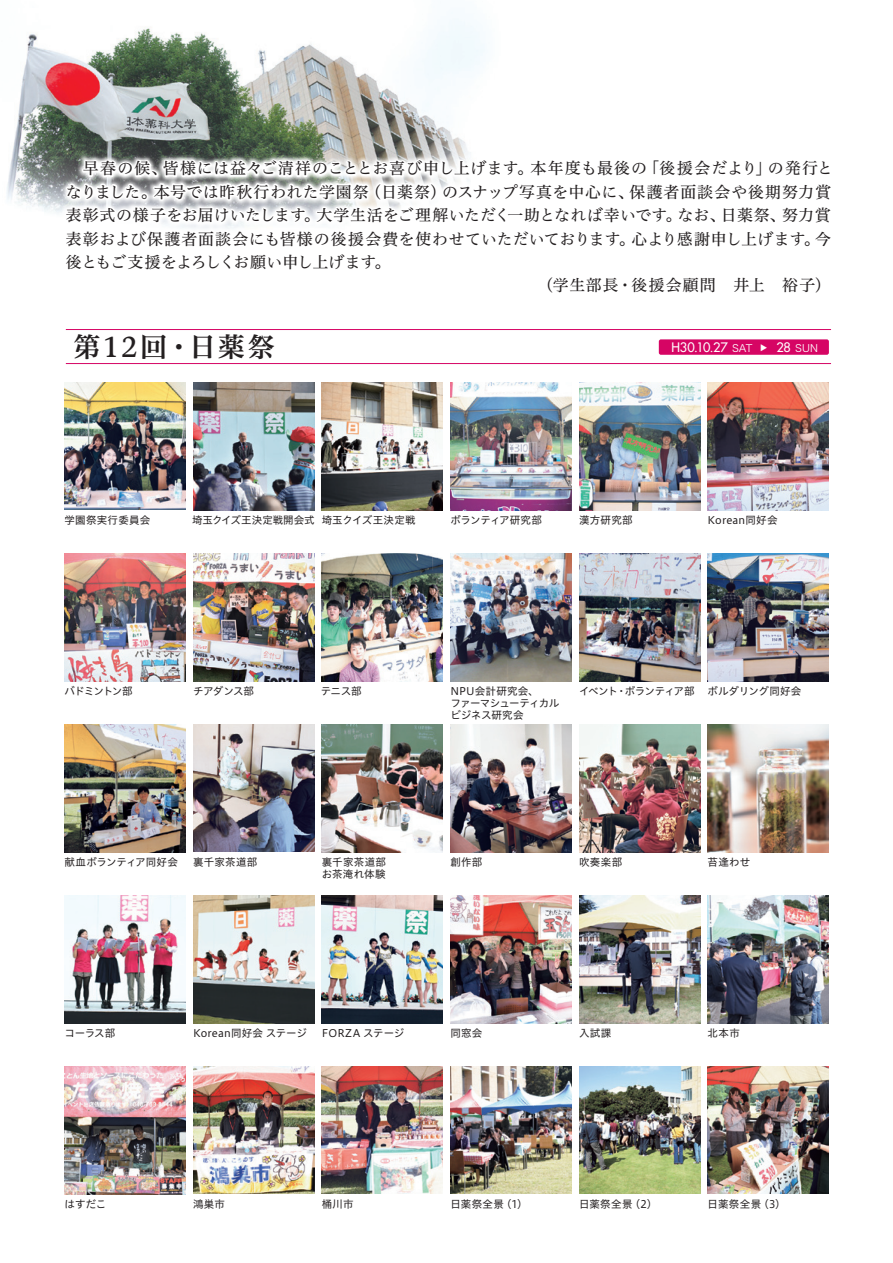
<style>
.page{position:relative;width:893px;height:1263px;background:#fff}
.page>*{position:absolute;margin:0;border:0;box-sizing:border-box;transform-origin:0 0}
.t1{font:27px "Hiragino UD Serif Std W6";letter-spacing:.08em;color:#231f20}
.t2{font:15.9px "Hiragino UD Serif Std W4";letter-spacing:.025em;color:#231f20}
.t3{font:15.9px "Hiragino UD Serif Std W4";letter-spacing:.05em;color:#231f20}
.t4{font:15.9px "Hiragino UD Serif Std W4";letter-spacing:-.03em;color:#231f20}
.t5{font:15.9px "Hiragino UD Serif Std W4";letter-spacing:.06em;color:#231f20}
.t6{font:500 12.75px "Futura Std";letter-spacing:-.02em;color:#fff}
.t7{font:10.5px/12px "Hiragino UD Sans Std W4";letter-spacing:.01em;color:#231f20}
.t8{font:10.5px/12px "Hiragino UD Sans Std W4";letter-spacing:-.015em;color:#231f20}
.t9{font:10.5px "Hiragino UD Sans Std W4";letter-spacing:-.03em;color:#231f20}
.t10{font:10.5px "Hiragino UD Sans Std W4";letter-spacing:-.02em;color:#231f20}
.t11{font:10.5px "Hiragino UD Sans Std W4";letter-spacing:-.08em;color:#231f20}
.t12{font:10.2px "Hira Kaku Pro N W3";color:#fff}
.t13{font:7.5px "Koz Go Pro";color:#fff}
.s1{font-family:"Hira Kaku Pro N W3";font-weight:400;font-size:10.2px}
.s2{font-family:"Futura Std";font-weight:500;font-size:12.75px}
</style>
<div class="page">
<img style="left:20px;top:34px;width:42px;height:66px">
<img style="left:7px;top:100px;width:55px;height:113px">
<svg style="left:62px;top:12px;width:770px;height:353px"></svg>
<hr style="left:66px;top:329px;width:765px;height:1px;background:#d60564">
<hr style="left:66px;top:363px;width:765px;height:1px;background:#d60564">
<div style="left:659px;top:339px;width:170px;height:16px;background:#d60564;border-radius:2px"></div>
<img style="left:65px;top:383px;width:121px;height:127px">
<img style="left:193px;top:383px;width:121px;height:127px">
<img style="left:322px;top:383px;width:121px;height:127px">
<img style="left:450px;top:383px;width:122px;height:127px">
<img style="left:65px;top:554px;width:121px;height:127px">
<img style="left:193px;top:554px;width:121px;height:127px">
<img style="left:322px;top:554px;width:121px;height:127px">
<img style="left:450px;top:554px;width:122px;height:127px">
<img style="left:65px;top:725px;width:121px;height:127px">
<img style="left:450px;top:896px;width:122px;height:127px">
<img style="left:322px;top:725px;width:121px;height:127px">
<img style="left:193px;top:725px;width:121px;height:126px">
<img style="left:450px;top:725px;width:122px;height:127px">
<img style="left:65px;top:896px;width:121px;height:127px">
<img style="left:193px;top:896px;width:121px;height:127px">
<img style="left:322px;top:896px;width:121px;height:127px">
<img style="left:579px;top:896px;width:121px;height:127px">
<img style="left:193px;top:1067px;width:121px;height:126px">
<img style="left:322px;top:1067px;width:121px;height:126px">
<img style="left:450px;top:1067px;width:122px;height:126px">
<img style="left:579px;top:383px;width:121px;height:127px">
<img style="left:708px;top:383px;width:121px;height:127px">
<img style="left:579px;top:554px;width:121px;height:127px">
<img style="left:708px;top:554px;width:121px;height:127px">
<img style="left:579px;top:725px;width:121px;height:127px">
<img style="left:708px;top:725px;width:121px;height:127px">
<img style="left:708px;top:896px;width:121px;height:127px">
<img style="left:65px;top:1067px;width:121px;height:127px">
<img style="left:579px;top:1067px;width:121px;height:126px">
<img style="left:708px;top:1067px;width:121px;height:126px">
<h2 class="t3" style="left:66px;top:156px;width:769px">　早春の候、皆様には益々ご清祥のこととお喜び申し上げます。本年度も最後の「後援会だより」の発行と</h2>
<h2 class="t2" style="left:66px;top:180px;width:767px">なりました。本号では昨秋行われた学園祭（日薬祭）のスナップ写真を中心に、保護者面談会や後期努力賞</h2>
<h2 class="t2" style="left:66px;top:203px;width:766px">表彰式の様子をお届けいたします。大学生活をご理解いただく一助となれば幸いです。なお、日薬祭、努力賞</h2>
<h2 class="t2" style="left:66px;top:227px;width:767px">表彰および保護者面談会にも皆様の後援会費を使わせていただいております。心より感謝申し上げます。今</h2>
<h2 class="t4" style="left:66px;top:250px;width:326px">後ともご支援をよろしくお願い申し上げます。</h2>
<h2 class="t5" style="left:537px;top:273px;width:296px">（学生部長・後援会顧問　井上　裕子）</h2>
<h1 class="t1" style="left:73px;top:326px;width:203px">第12回・日薬祭</h1>
<p class="t6" style="left:672px;top:339px;width:82px">H30.10.27 <span class="s1">SAT</span></p>
<p class="t12" style="left:776px;top:339px;width:43px"><span class="s2">28</span> SUN</p>
<p class="t13" style="left:769px;top:344px;width:9px;rotate:90deg">▲</p>
<p class="t7" style="left:65px;top:513px;width:87px">学園祭実行委員会</p>
<p class="t7" style="left:192px;top:513px;width:225px">埼玉クイズ王決定戦開会式 埼玉クイズ王決定戦</p>
<p class="t10" style="left:450px;top:512px;width:93px">ボランティア研究部</p>
<p class="t7" style="left:579px;top:513px;width:55px">漢方研究部</p>
<p class="t7" style="left:708px;top:513px;width:71px">Korean同好会</p>
<p class="t11" style="left:65px;top:683px;width:70px">バドミントン部</p>
<p class="t7" style="left:193px;top:684px;width:62px">チアダンス部</p>
<p class="t7" style="left:321px;top:684px;width:43px">テニス部</p>
<p class="t8" style="left:450px;top:684px;width:110px">NPU会計研究会、<br>ファーマシューティカルビジネス研究会</p>
<p class="t9" style="left:579px;top:683px;width:224px">イベント・ボランティア部 ボルダリング同好会</p>
<p class="t7" style="left:65px;top:855px;width:115px">献血ボランティア同好会</p>
<p class="t7" style="left:193px;top:855px;width:66px">裏千家茶道部</p>
<p class="t7" style="left:450px;top:855px;width:34px">創作部</p>
<p class="t7" style="left:322px;top:855px;width:66px">裏千家茶道部お茶淹れ体験</p>
<p class="t7" style="left:579px;top:855px;width:45px">吹奏楽部</p>
<p class="t7" style="left:708px;top:855px;width:44px">苔逢わせ</p>
<p class="t7" style="left:65px;top:1026px;width:52px">コーラス部</p>
<p class="t7" style="left:193px;top:1026px;width:115px">Korean同好会 ステージ</p>
<p class="t7" style="left:322px;top:1026px;width:84px">FORZA ステージ</p>
<p class="t7" style="left:579px;top:1026px;width:34px">入試課</p>
<p class="t7" style="left:708px;top:1026px;width:34px">北本市</p>
<p class="t7" style="left:450px;top:1026px;width:33px">同窓会</p>
<p class="t7" style="left:65px;top:1197px;width:43px">はすだこ</p>
<p class="t7" style="left:193px;top:1197px;width:33px">鴻巣市</p>
<p class="t7" style="left:322px;top:1197px;width:33px">桶川市</p>
<p class="t7" style="left:450px;top:1197px;width:79px">日薬祭全景（1）</p>
<p class="t7" style="left:579px;top:1197px;width:80px">日薬祭全景（2）</p>
<p class="t7" style="left:708px;top:1197px;width:79px">日薬祭全景（3）</p>
</div>
